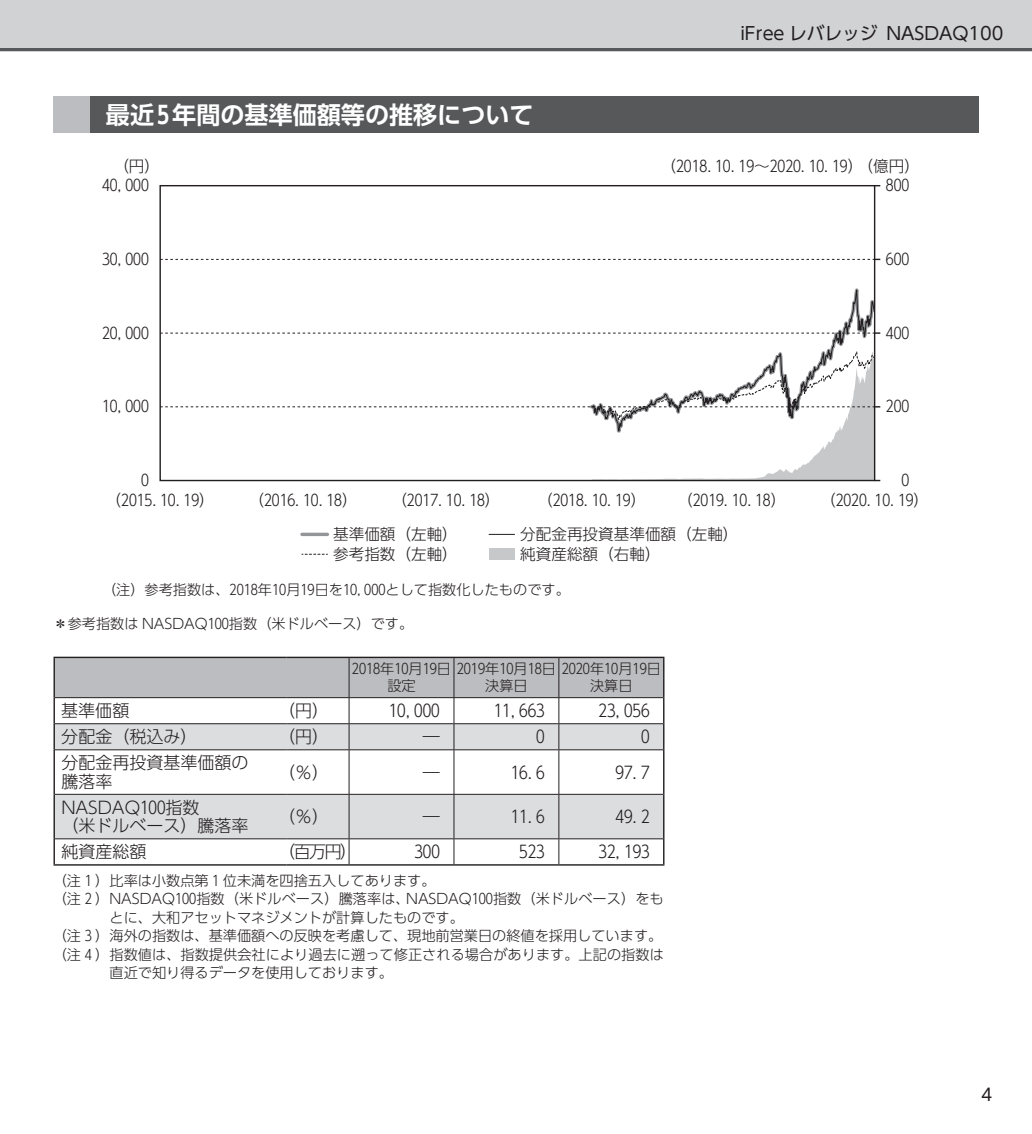
<style>
.page{position:relative;width:1032px;height:1134px;background:#fff}
.page>*{position:absolute;margin:0;border:0;box-sizing:border-box;transform-origin:0 0}
.t1{font:700 24px "UD Shin Go Pro De";color:#fff}
.t2{font:17.8px "UD Shin Go Pro";color:#231f20}
.t3{font:300 17px/18.4px "UD Shin Go Pro";color:#231f20}
.t4{font:17px "UD Shin Go Pro";color:#231f20}
.t5{font:300 15.6px/18.6px "UD Shin Go Pro";color:#231f20}
.t6{font:300 14.2px/17px "UD Shin Go Pro";color:#231f20}
</style>
<div class="page">
<div style="left:0;top:0;width:1032px;height:51px;background:#d1d2d4"></div>
<hr style="left:0;top:48px;width:1032px;height:3px;background:#57585a">
<div style="left:54px;top:96px;width:924px;height:37px;background:#57585a"></div>
<div style="left:54px;top:96px;width:36px;height:37px;background:#bcbdc0"></div>
<hr style="left:54px;top:750px;width:1px;height:44px;background:#231f20">
<hr style="left:54px;top:864px;width:233px;height:2px;background:#231f20">
<hr style="left:287px;top:864px;width:62px;height:2px;background:#231f20">
<hr style="left:349px;top:864px;width:105px;height:2px;background:#231f20">
<hr style="left:349px;top:750px;width:1px;height:44px;background:#231f20">
<hr style="left:454px;top:750px;width:1px;height:44px;background:#231f20">
<hr style="left:558px;top:750px;width:1px;height:44px;background:#231f20">
<hr style="left:454px;top:864px;width:105px;height:2px;background:#231f20">
<hr style="left:559px;top:864px;width:105px;height:2px;background:#231f20">
<svg style="left:54px;top:657px;width:610px;height:93px"></svg>
<hr style="left:663px;top:750px;width:1px;height:44px;background:#231f20">
<svg style="left:54px;top:794px;width:610px;height:70px"></svg>
<svg style="left:875px;top:186px;width:5px;height:73px"></svg>
<svg style="left:160px;top:259px;width:720px;height:223px"></svg>
<div style="left:489px;top:549px;width:25px;height:11px;background:#c7c8ca"></div>
<hr style="left:302px;top:533px;width:25px;height:3px;background:#939598">
<svg style="left:489px;top:534px;width:25px;height:1px"></svg>
<svg style="left:302px;top:554px;width:25px;height:1px"></svg>
<h1 class="t1" style="left:106px;top:95px;width:429px">最近5年間の基準価額等の推移について</h1>
<p class="t2" style="left:740px;top:19px;width:265px">iFree レバレッジ NASDAQ100</p>
<p class="t5" style="left:113px;top:157px;width:48px">（円）</p>
<p class="t5" style="left:660px;top:157px;width:204px">（2018. 10. 19～2020. 10. 19）</p>
<p class="t5" style="left:102px;top:175px;width:48px">40, 000</p>
<p class="t5" style="left:886px;top:157px;width:36px;text-indent:-28px">（億円）<br>800</p>
<p class="t5" style="left:102px;top:249px;width:48px">30, 000</p>
<p class="t5" style="left:886px;top:249px;width:25px">600</p>
<p class="t5" style="left:102px;top:323px;width:48px">20, 000</p>
<p class="t5" style="left:886px;top:323px;width:25px">400</p>
<p class="t5" style="left:102px;top:396px;width:48px">10, 000</p>
<p class="t5" style="left:886px;top:396px;width:25px">200</p>
<p class="t5" style="left:141px;top:470px;width:9px">0</p>
<p class="t5" style="left:901px;top:470px;width:9px">0</p>
<p class="t5" style="left:106px;top:490px;width:111px">（2015. 10. 19）</p>
<p class="t5" style="left:248px;top:490px;width:111px">（2016. 10. 18）</p>
<p class="t5" style="left:391px;top:490px;width:111px">（2017. 10. 18）</p>
<p class="t5" style="left:537px;top:490px;width:111px">（2018. 10. 19）</p>
<p class="t5" style="left:677px;top:490px;width:111px">（2019. 10. 18）</p>
<p class="t5" style="left:820px;top:490px;width:111px">（2020. 10. 19）</p>
<p class="t5" style="left:333px;top:523px;width:407px;line-height:19.8px">基準価額（左軸）　　　　分配金再投資基準価額（左軸）参考指数（左軸）　　　　純資産総額（右軸）</p>
<p class="t6" style="left:102px;top:580px;width:469px">（注）参考指数は、2018年10月19日を10, 000として指数化したものです。</p>
<p class="t6" style="left:54px;top:615px;width:361px">＊参考指数は NASDAQ100指数（米ドルベース）です。</p>
<p class="t6" style="left:387px;top:660px;width:275px;text-indent:-35px">2018年10月19日 2019年10月18日 2020年10月19日設定</p>
<p class="t6" style="left:485px;top:677px;width:44px">決算日</p>
<p class="t6" style="left:590px;top:677px;width:44px">決算日</p>
<p class="t3" style="left:61px;top:701px;width:70px">基準価額</p>
<p class="t3" style="left:278px;top:701px;width:53px">（円）</p>
<p class="t3" style="left:389px;top:701px;width:53px">10, 000</p>
<p class="t3" style="left:494px;top:701px;width:53px">11, 663</p>
<p class="t3" style="left:598px;top:701px;width:53px">23, 056</p>
<p class="t3" style="left:61px;top:727px;width:138px">分配金（税込み）</p>
<p class="t3" style="left:278px;top:727px;width:53px">（円）</p>
<p class="t3" style="left:423px;top:727px;width:19px">―</p>
<p class="t3" style="left:536px;top:727px;width:10px">0</p>
<p class="t3" style="left:641px;top:727px;width:10px">0</p>
<p class="t3" style="left:61px;top:753px;width:189px">分配金再投資基準価額の騰落率</p>
<p class="t3" style="left:278px;top:762px;width:53px">（％）</p>
<p class="t3" style="left:423px;top:762px;width:19px">―</p>
<p class="t3" style="left:511px;top:762px;width:36px">16. 6</p>
<p class="t3" style="left:616px;top:762px;width:36px">97. 7</p>
<p class="t3" style="left:61px;top:797px;width:189px">NASDAQ100指数<br>（米ドルベース）騰落率</p>
<p class="t3" style="left:278px;top:807px;width:53px">（％）</p>
<p class="t3" style="left:423px;top:807px;width:19px">―</p>
<p class="t3" style="left:511px;top:807px;width:36px">11. 6</p>
<p class="t3" style="left:616px;top:807px;width:36px">49. 2</p>
<p class="t3" style="left:61px;top:842px;width:87px">純資産総額</p>
<p class="t3" style="left:278px;top:842px;width:81px">（百万円）</p>
<p class="t3" style="left:414px;top:842px;width:27px">300</p>
<p class="t3" style="left:519px;top:842px;width:27px">523</p>
<p class="t3" style="left:599px;top:842px;width:53px">32, 193</p>
<p class="t6" style="left:53px;top:871px;width:384px">（注 1 ）比率は小数点第 1 位未満を四捨五入してあります。</p>
<p class="t6" style="left:53px;top:890px;width:612px">（注 2 ）NASDAQ100指数（米ドルベース）騰落率は、NASDAQ100指数（米ドルベース）をも</p>
<p class="t6" style="left:109px;top:908px;width:356px">とに、大和アセットマネジメントが計算したものです。</p>
<p class="t6" style="left:53px;top:927px;width:611px">（注 3 ）海外の指数は、基準価額への反映を考慮して、現地前営業日の終値を採用しています。</p>
<p class="t6" style="left:53px;top:945px;width:612px">（注 4 ）指数値は、指数提供会社により過去に遡って修正される場合があります。上記の指数は</p>
<p class="t6" style="left:109px;top:964px;width:285px">直近で知り得るデータを使用しております。</p>
<p class="t4" style="left:981px;top:1081px;width:13px">4</p>
</div>
